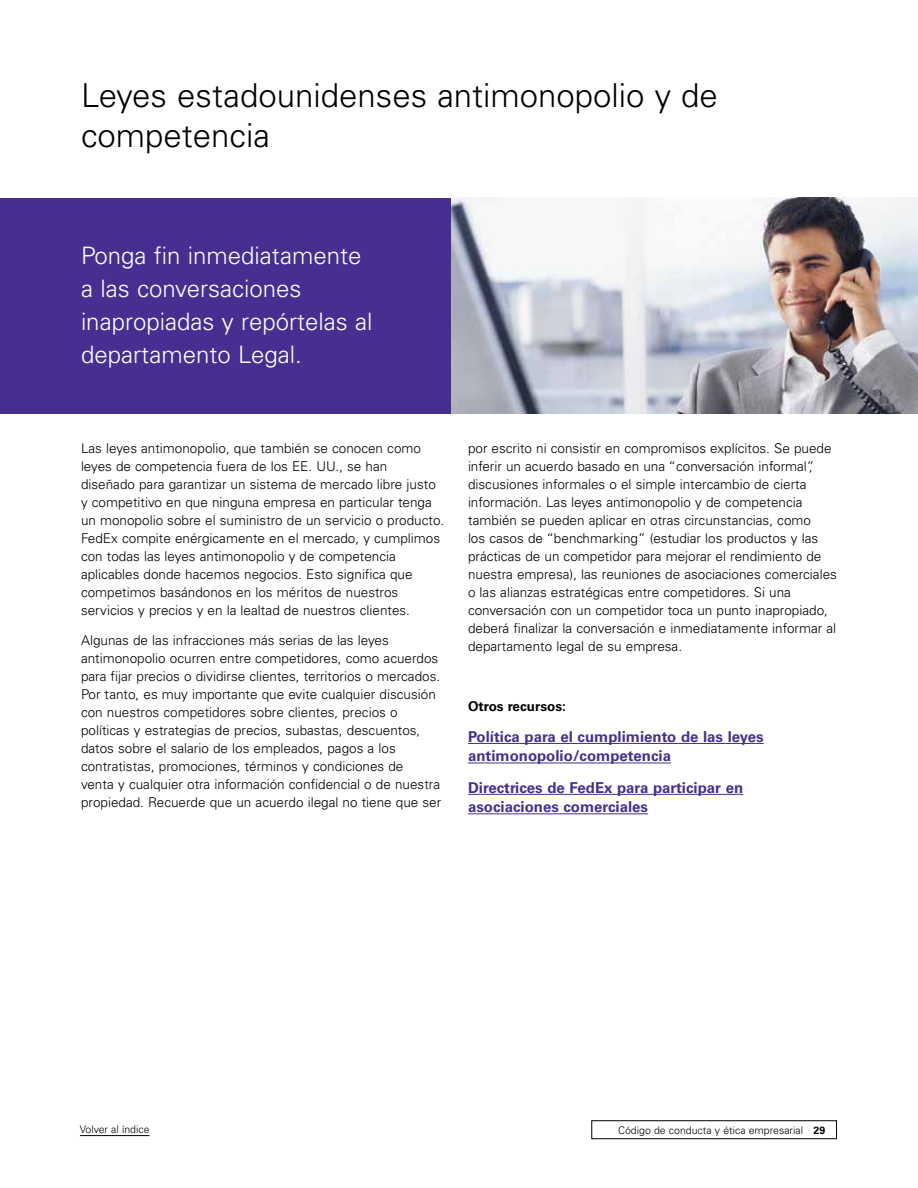
<style>
.page{position:relative;width:918px;height:1188px;background:#fff}
.page>*{position:absolute;margin:0;border:0;box-sizing:border-box;transform-origin:0 0}
.t1{font:300 33px/39.6px "Univers";color:#000}
.t2{font:300 24px/33px "Univers";color:#fff}
.t3{font:700 15px/19.5px "Univers";color:#472f92}
.t4{font:300 13.5px/18px "Univers";color:#000}
.t5{font:700 13.5px "Univers";color:#000}
.t6{font:300 10.5px "Univers";color:#000}
.s1{font-weight:700}
</style>
<div class="page">
<div style="left:592px;top:1121px;width:245px;height:18px;border:1px solid #000"></div>
<hr style="left:80px;top:1135px;width:70px;height:1px;background:#000">
<hr style="left:468px;top:743px;width:296px;height:1px;background:#472f92">
<hr style="left:468px;top:763px;width:203px;height:1px;background:#472f92">
<hr style="left:468px;top:794px;width:275px;height:1px;background:#472f92">
<hr style="left:468px;top:813px;width:180px;height:1px;background:#472f92">
<div style="left:0;top:198px;width:470px;height:216px;background:#472f92"></div>
<img style="left:452px;top:198px;width:466px;height:216px">
<h1 class="t1" style="left:81px;top:76px;width:638px">Leyes estadounidenses antimonopolio y de competencia</h1>
<h2 class="t2" style="left:81px;top:239px;width:293px">Ponga fin inmediatamente a las conversaciones inapropiadas y repórtelas al departamento Legal.</h2>
<p class="t4" style="left:81px;top:439px;width:365px">Las leyes antimonopolio, que también se conocen como leyes de competencia fuera de los EE. UU., se han diseñado para garantizar un sistema de mercado libre justo y competitivo en que ninguna empresa en particular tenga un monopolio sobre el suministro de un servicio o producto.<br>FedEx compite enérgicamente en el mercado, y cumplimos con todas las leyes antimonopolio y de competencia aplicables donde hacemos negocios. Esto significa que competimos basándonos en los méritos de nuestros servicios y precios y en la lealtad de nuestros clientes.</p>
<p class="t4" style="left:81px;top:631px;width:362px">Algunas de las infracciones más serias de las leyes antimonopolio ocurren entre competidores, como acuerdos para fijar precios o dividirse clientes, territorios o mercados.<br>Por tanto, es muy importante que evite cualquier discusión con nuestros competidores sobre clientes, precios o políticas y estrategias de precios, subastas, descuentos, datos sobre el salario de los empleados, pagos a los contratistas, promociones, términos y condiciones de<br>venta y cualquier otra información confidencial o de nuestra propiedad. Recuerde que un acuerdo ilegal no tiene que ser</p>
<p class="t4" style="left:468px;top:439px;width:370px">por escrito ni consistir en compromisos explícitos. Se puede inferir un acuerdo basado en una “conversación informal”, discusiones informales o el simple intercambio de cierta información. Las leyes antimonopolio y de competencia también se pueden aplicar en otras circunstancias, como<br>los casos de “benchmarking” (estudiar los productos y las prácticas de un competidor para mejorar el rendimiento de nuestra empresa), las reuniones de asociaciones comerciales o las alianzas estratégicas entre competidores. Si una conversación con un competidor toca un punto inapropiado, deberá finalizar la conversación e inmediatamente informar al departamento legal de su empresa.</p>
<p class="t5" style="left:468px;top:698px;width:99px">Otros recursos:</p>
<p class="t3" style="left:468px;top:727px;width:297px">Política para el cumplimiento de las leyes antimonopolio/competencia</p>
<p class="t3" style="left:468px;top:778px;width:277px">Directrices de FedEx para participar en asociaciones comerciales</p>
<p class="t6" style="left:80px;top:1123px;width:71px">Volver al índice</p>
<p class="t6" style="left:618px;top:1124px;width:209px">Código de conducta y ética empresarial <span class="s1">29</span></p>
</div>
